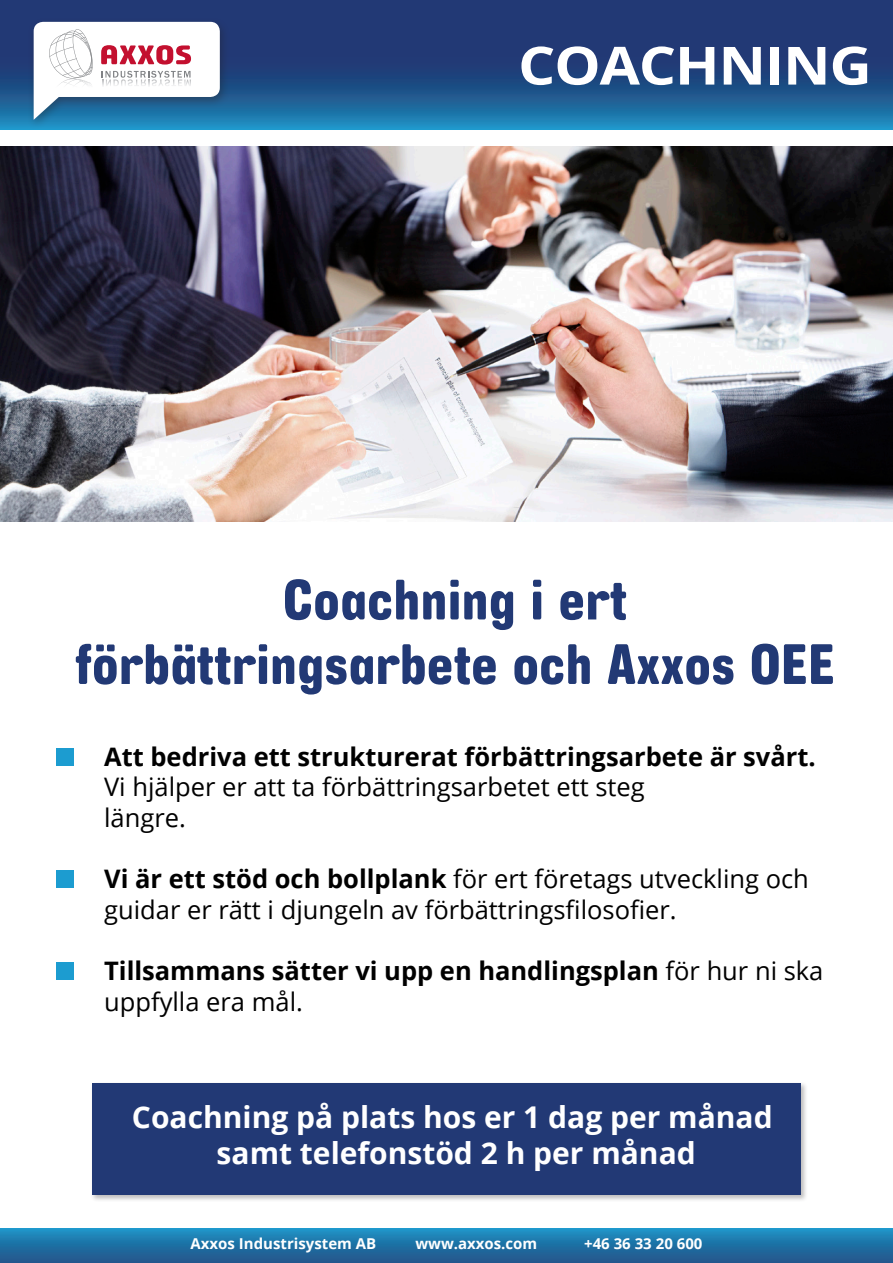
<style>
.page{position:relative;width:893px;height:1263px;background:#fff}
.page>*{position:absolute;margin:0;border:0;box-sizing:border-box;transform-origin:0 0}
.t1{font:69px/64.5px "Ketchupa";color:#223975;text-align:center}
.t2{font:700 52.65px "Open Sans";letter-spacing:-.02em;color:#fff;scale:1.11 1}
.t3{font:700 30px/36px "Open Sans";color:#fff;text-align:center}
.t4{font:700 25.5px/30.6px "Open Sans";color:#000}
.t5{font:25.5px/30.6px "Open Sans";color:#000}
.t6{font:700 15px "Open Sans";color:#fff}
.s1{font-weight:400}
.s2{font-weight:700}
</style>
<div class="page">
<div style="left:0;top:0;width:893px;height:126px;background:#223975"></div>
<svg style="left:0;top:78px;width:893px;height:52px;background:#1e689d"></svg>
<svg style="left:0;top:1228px;width:893px;height:35px;background:#1f72a6"></svg>
<div style="left:90px;top:1081px;width:719px;height:121px;background:#231f20;opacity:.3"></div>
<div style="left:92px;top:1083px;width:709px;height:112px;background:#223975"></div>
<div style="left:27px;top:17px;width:203px;height:113px;background:#231f20;opacity:.35"></div>
<svg style="left:34px;top:22px;width:186px;height:98px;background:#c5cbd8"></svg>
<img style="left:0;top:147px;width:893px;height:375px">
<div style="left:56px;top:870px;width:18px;height:18px;background:#1c9cd0"></div>
<div style="left:56px;top:963px;width:18px;height:17px;background:#1c9cd0"></div>
<div style="left:56px;top:749px;width:18px;height:17px;background:#1c9cd0"></div>
<p class="t2" style="left:518px;top:28px;width:320px">COACHNING</p>
<p class="t1" style="left:75px;top:565px;width:761px">Coachning i ert förbättringsarbete och Axxos OEE</p>
<p class="t4" style="left:104px;top:741px;width:713px">Att bedriva ett strukturerat förbättringsarbete är svårt.<br><span class="s1">Vi hjälper er att ta förbättringsarbetet ett steg</span></p>
<p class="t5" style="left:104px;top:802px;width:83px">längre.</p>
<p class="t5" style="left:104px;top:863px;width:706px"><span class="s2">Vi är ett stöd och bollplank</span> för ert företags utveckling och guidar er rätt i djungeln av förbättringsfilosofier.</p>
<p class="t4" style="left:104px;top:955px;width:721px">Tillsammans sätter vi upp en handlingsplan <span class="s1">för hur ni ska uppfylla era mål.</span></p>
<p class="t3" style="left:132px;top:1098px;width:642px">Coachning på plats hos er 1 dag per månad samt telefonstöd 2 h per månad</p>
<p class="t6" style="left:191px;top:1233px;width:187px">Axxos Industrisystem AB</p>
<p class="t6" style="left:415px;top:1233px;width:123px">www.axxos.com</p>
<p class="t6" style="left:584px;top:1233px;width:120px">+46 36 33 20 600</p>
</div>
